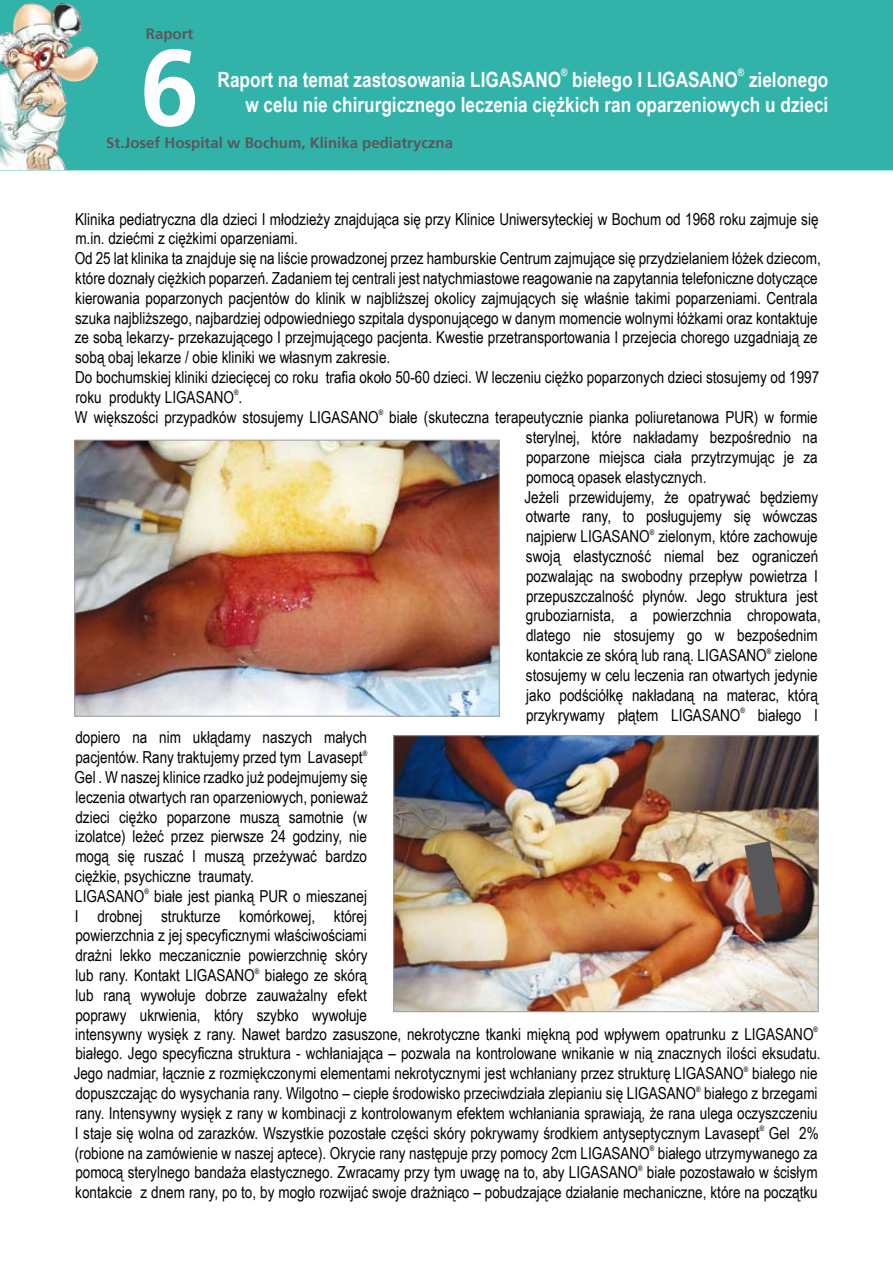
<style>
.page{position:relative;width:893px;height:1263px;background:#fff}
.page>*{position:absolute;margin:0;border:0;box-sizing:border-box;transform-origin:0 0}
.t1{font:700 108px "Frutiger";color:#fff}
.t2{font:700 21px "Arial Narrow";color:#fff}
.t3{font:16.5px/19.8px "Arial Narrow";color:#000}
.t4{font:700 15px "Frutiger";color:#58585a}
.t5{font:700 10.5px "Arial Narrow";color:#fff}
.t6{font:7.5px "Arial Narrow";color:#000}
</style>
<div class="page">
<div style="left:0;top:0;width:893px;height:170px;background:#31b3aa"></div>
<img style="left:20px;top:3px;width:40px;height:10px">
<img style="left:76px;top:442px;width:422px;height:272px">
<div style="left:74px;top:440px;width:426px;height:276px;border:1px solid #9c9d9f"></div>
<img style="left:395px;top:737px;width:422px;height:273px">
<div style="left:393px;top:735px;width:426px;height:277px;border:1px solid #9c9d9f"></div>
<svg style="left:744px;top:840px;width:39px;height:78px;background:#7b6155"></svg>
<p class="t4" style="left:146px;top:25px;width:49px">Raport</p>
<h1 class="t1" style="left:140px;top:25px;width:62px">6</h1>
<p class="t2" style="left:218px;top:64px;width:345px">Raport na temat zastosowania LIGASANO</p>
<p class="t5" style="left:561px;top:65px;width:8px">®</p>
<p class="t2" style="left:572px;top:64px;width:167px">biełego I LIGASANO</p>
<p class="t5" style="left:738px;top:65px;width:8px">®</p>
<p class="t2" style="left:749px;top:64px;width:81px">zielonego</p>
<p class="t2" style="left:245px;top:89px;width:584px">w celu nie chirurgicznego leczenia ciężkich ran oparzeniowych u dzieci</p>
<p class="t4" style="left:106px;top:134px;width:348px">St.Josef Hospital w Bochum, Klinika pediatryczna</p>
<p class="t3" style="left:75px;top:208px;width:748px">Klinika pediatryczna dla dzieci I młodzieży znajdująca się przy Klinice Uniwersyteckiej w Bochum od 1968 roku zajmuje się m.in. dziećmi z ciężkimi oparzeniami.<br>Od 25 lat klinika ta znajduje się na liście prowadzonej przez hamburskie Centrum zajmujące się przydzielaniem łóżek dziecom, które doznały ciężkich poparzeń. Zadaniem tej centrali jest natychmiastowe reagowanie na zapytannia telefoniczne dotyczące kierowania poparzonych pacjentów do klinik w najbliższej okolicy zajmujących się właśnie takimi poparzeniami. Centrala szuka najbliższego, najbardziej odpowiedniego szpitala dysponującego w danym momencie wolnymi łóżkami oraz kontaktuje ze sobą lekarzy- przekazującego I przejmującego pacjenta. Kwestie przetransportowania I przejecia chorego uzgadniają ze sobą obaj lekarze / obie kliniki we własnym zakresie.<br>Do bochumskiej kliniki dziecięcej co roku trafia około 50-60 dzieci. W leczeniu ciężko poparzonych dzieci stosujemy od 1997 roku produkty LIGASANO .</p>
<p class="t6" style="left:234px;top:387px;width:6px">®</p>
<p class="t3" style="left:75px;top:406px;width:305px">W większości przypadków stosujemy LIGASANO</p>
<p class="t6" style="left:379px;top:407px;width:6px">®</p>
<p class="t3" style="left:524px;top:406px;width:295px;text-indent:-135px">białe (skuteczna terapeutycznie pianka poliuretanowa PUR) w formie sterylnej, które nakładamy bezpośrednio na poparzone miejsca ciała przytrzymując je za pomocą opasek elastycznych.<br>Jeżeli przewidujemy, że opatrywać będziemy otwarte rany, to posługujemy się wówczas najpierw LIGASANO</p>
<p class="t6" style="left:650px;top:527px;width:6px">®</p>
<p class="t3" style="left:526px;top:526px;width:296px;text-indent:132px">zielonym, które zachowuje swoją elastyczność niemal bez ograniczeń pozwalając na swobodny przepływ powietrza I przepuszczalność płynów. Jego struktura jest gruboziarnista, a powierzchnia chropowata, dlatego nie stosujemy go w bezpośednim kontakcie ze skórą lub raną. LIGASANO</p>
<p class="t6" style="left:767px;top:645px;width:6px">®</p>
<p class="t3" style="left:526px;top:645px;width:293px;text-align:justify;text-indent:249px">zielone stosujemy w celu leczenia ran otwartych jedynie jako podściółkę nakładaną na materac, którą przykrywamy płątem LIGASANO</p>
<p class="t6" style="left:740px;top:705px;width:6px">®</p>
<p class="t3" style="left:758px;top:704px;width:62px">białego I</p>
<p class="t3" style="left:75px;top:727px;width:293px">dopiero na nim ukłądamy naszych małych pacjentów. Rany traktujemy przed tym Lavasept</p>
<p class="t6" style="left:363px;top:748px;width:6px">®</p>
<p class="t3" style="left:75px;top:767px;width:295px">Gel . W naszej klinice rzadko już podejmujemy się leczenia otwartych ran oparzeniowych, ponieważ dzieci ciężko poparzone muszą samotnie (w izolatce) leżeć przez pierwsze 24 godziny, nie mogą się ruszać I muszą przeżywać bardzo ciężkie, psychiczne traumaty.<br>LIGASANO</p>
<p class="t6" style="left:144px;top:886px;width:6px">®</p>
<p class="t3" style="left:75px;top:885px;width:294px;text-align:justify;text-indent:79px">białe jest pianką PUR o mieszanej I drobnej strukturze komórkowej, której powierzchnia z jej specyficznymi właściwościami drażni lekko meczanicznie powierzchnię skóry lub rany. Kontakt LIGASANO</p>
<p class="t6" style="left:255px;top:965px;width:6px">®</p>
<p class="t3" style="left:75px;top:965px;width:740px;text-indent:190px">białego ze skórą<br>lub raną wywołuje dobrze zauważalny efekt<br>poprawy ukrwienia, który szybko wywołuje<br>intensywny wysięk z rany. Nawet bardzo zasuszone, nekrotyczne tkanki miękną pod wpływem opatrunku z LIGASANO</p>
<p class="t6" style="left:813px;top:1024px;width:6px">®</p>
<p class="t3" style="left:74px;top:1043px;width:748px">białego. Jego specyficzna struktura - wchłaniająca – pozwala na kontrolowane wnikanie w nią znacznych ilości eksudatu.<br>Jego nadmiar, łącznie z rozmiękczonymi elementami nekrotycznymi jest wchłaniany przez strukturę LIGASANO</p>
<p class="t6" style="left:744px;top:1064px;width:6px">®</p>
<p class="t3" style="left:752px;top:1063px;width:67px">białego nie</p>
<p class="t3" style="left:75px;top:1083px;width:622px">dopuszczając do wysychania rany. Wilgotno – ciepłe środowisko przeciwdziała zlepianiu się LIGASANO</p>
<p class="t6" style="left:696px;top:1083px;width:6px">®</p>
<p class="t3" style="left:75px;top:1083px;width:744px;text-align:justify;text-indent:629px">białego z brzegami rany. Intensywny wysięk z rany w kombinacji z kontrolowanym efektem wchłaniania sprawiają, że rana ulega oczyszczeniu I staje się wolna od zarazków. Wszystkie pozostałe części skóry pokrywamy środkiem antyseptycznym Lavasept</p>
<p class="t6" style="left:760px;top:1123px;width:6px">®</p>
<p class="t3" style="left:769px;top:1122px;width:51px">Gel 2%</p>
<p class="t3" style="left:75px;top:1142px;width:576px">(robione na zamówienie w naszej aptece). Okrycie rany następuje przy pomocy 2cm LIGASANO</p>
<p class="t6" style="left:650px;top:1143px;width:6px">®</p>
<p class="t3" style="left:658px;top:1142px;width:161px">białego utrzymywanego za</p>
<p class="t3" style="left:75px;top:1162px;width:564px">pomocą sterylnego bandaża elastycznego. Zwracamy przy tym uwagę na to, aby LIGASANO</p>
<p class="t6" style="left:638px;top:1163px;width:6px">®</p>
<p class="t3" style="left:75px;top:1162px;width:744px;text-align:right">białe pozostawało w ścisłym<br>kontakcie z dnem rany, po to, by mogło rozwijać swoje drażniąco – pobudzające działanie mechaniczne, które na początku</p>
</div>
